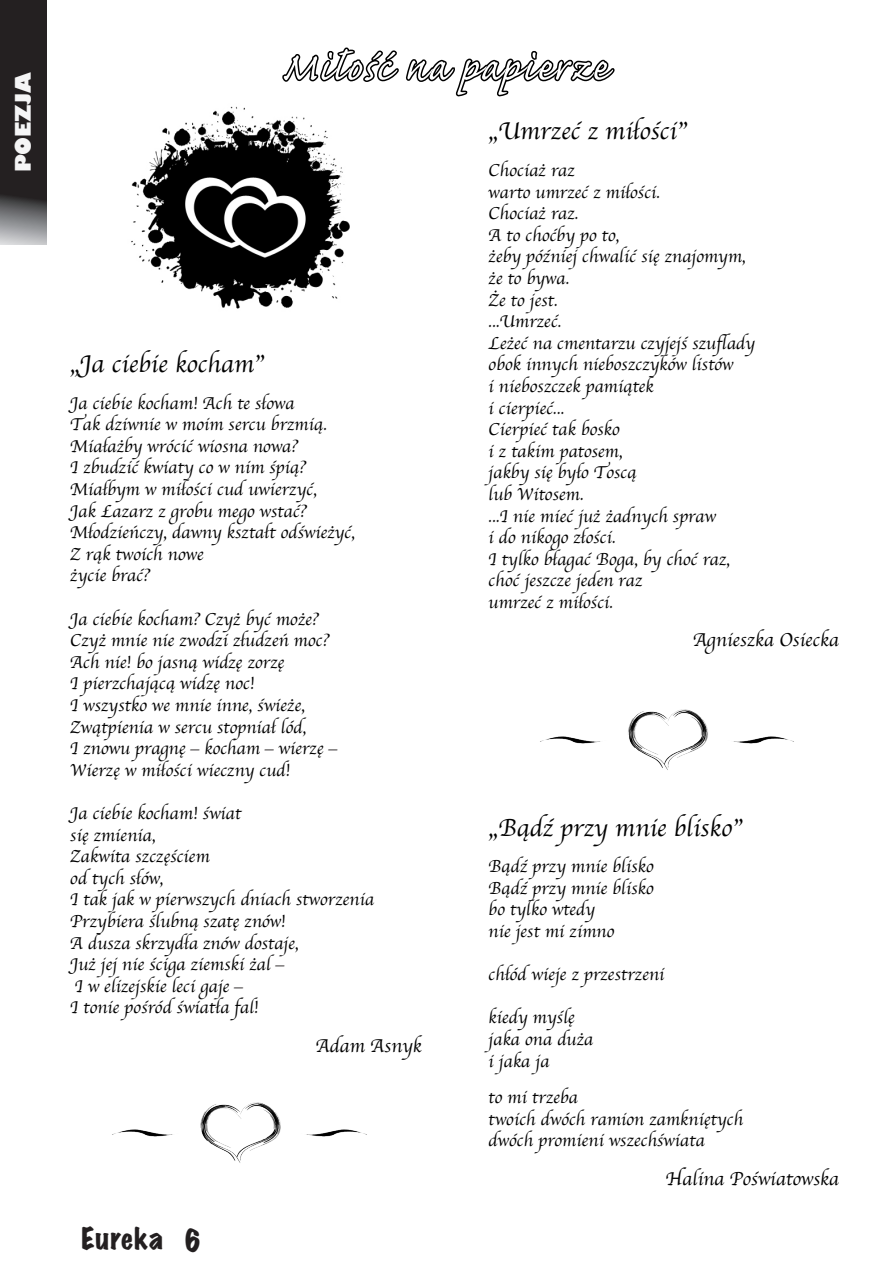
<style>
.page{position:relative;width:893px;height:1263px;background:#fff}
.page>*{position:absolute;margin:0;border:0;box-sizing:border-box;transform-origin:0 0}
.t1{font:51px "Caflisch Script Pro";letter-spacing:.025em;color:#fff}
.t2{font:expanded 27px "Marker Felt";letter-spacing:.035em;color:#231f20}
.Normalny__Web{font:25.5px "Apple Chancery";color:#000}
.t3{font:800 21px "Gill Sans";color:#f5f5f6}
.Normalny__Web-2{font:19.5px "Apple Chancery";color:#000}
.Normalny__Web-3{font:18px/21.6px "Apple Chancery";color:#000}
.s1{font-family:"Times";font-style:italic;color:#231f20}
</style>
<div class="page">
<img style="left:131px;top:106px;width:219px;height:203px">
<svg style="left:0;top:0;width:46px;height:245px;background:#363334"></svg>
<svg style="left:282px;top:47px;width:117px;height:35px"></svg>
<svg style="left:407px;top:51px;width:208px;height:46px"></svg>
<img style="left:540px;top:709px;width:254px;height:61px">
<img style="left:112px;top:1102px;width:255px;height:61px">
<p class="t3" style="left:10px;top:172px;width:102px;rotate:-90deg">POEZJA</p>
<p class="t1" style="left:282px;top:41px;width:326px">Miłość na papierze</p>
<p class="Normalny__Web" style="left:70px;top:343px;width:195px">„Ja ciebie kocham”</p>
<p class="Normalny__Web-3" style="left:70px;top:392px;width:286px">Ja ciebie kocham! Ach te słowa<br>Tak dziwnie w moim sercu brzmią.<br>Miałażby wrócić wiosna nowa?<br>I zbudzić kwiaty co w nim śpią?<br>Miałbym w miłości cud uwierzyć,<br>Jak Łazarz z grobu mego wstać?<br>Młodzieńczy, dawny kształt odświeżyć,<br>Z rąk twoich nowe<br>życie brać?</p>
<p class="Normalny__Web-3" style="left:70px;top:608px;width:269px">Ja ciebie kocham? Czyż być może?<br>Czyż mnie nie zwodzi złudzeń moc?<br>Ach nie! bo jasną widzę zorzę<br>I pierzchającą widzę noc!<br>I wszystko we mnie inne, świeże,<br>Zwątpienia w sercu stopniał lód,<br>I znowu pragnę <span class="s1">–</span> kocham <span class="s1">–</span> wierzę <span class="s1">–<br></span>Wierzę w miłości wieczny cud!</p>
<p class="Normalny__Web-3" style="left:70px;top:802px;width:305px">Ja ciebie kocham! świat<br>się zmienia,<br>Zakwita szczęściem<br>od tych słów,<br>I tak jak w pierwszych dniach stworzenia<br>Przybiera ślubną szatę znów!<br>A dusza skrzydła znów dostaje,<br>Już jej nie ściga ziemski żal <span class="s1">–<br></span>I w elizejskie leci gaje <span class="s1">–<br></span>I tonie pośród światła fal!</p>
<p class="Normalny__Web-2" style="left:315px;top:1030px;width:108px">Adam Asnyk</p>
<p class="t2" style="left:82px;top:1219px;width:83px">Eureka</p>
<p class="t2" style="left:184px;top:1221px;width:19px">6</p>
<p class="Normalny__Web" style="left:488px;top:111px;width:200px">„Umrzeć z miłości”</p>
<p class="Normalny__Web-3" style="left:488px;top:159px;width:268px">Chociaż raz<br>warto umrzeć z miłości.<br>Chociaż raz.<br>A to choćby po to,<br>żeby później chwalić się znajomym, że to bywa.<br>Że to jest.<br>...Umrzeć.<br>Leżeć na cmentarzu czyjejś szuflady obok innych nieboszczyków listów<br>i nieboszczek pamiątek<br>i cierpieć...<br>Cierpieć tak bosko<br>i z takim patosem,<br>jakby się było Toscą<br>lub Witosem.<br>...I nie mieć już żadnych spraw<br>i do nikogo złości.<br>I tylko błagać Boga, by choć raz, choć jeszcze jeden raz<br>umrzeć z miłości.</p>
<p class="Normalny__Web-2" style="left:693px;top:624px;width:148px">Agnieszka Osiecka</p>
<p class="Normalny__Web" style="left:488px;top:807px;width:255px">„Bądź przy mnie blisko”</p>
<p class="Normalny__Web-3" style="left:488px;top:855px;width:167px">Bądź przy mnie blisko<br>Bądź przy mnie blisko bo tylko wtedy<br>nie jest mi zimno</p>
<p class="Normalny__Web-3" style="left:488px;top:963px;width:177px">chłód wieje z przestrzeni</p>
<p class="Normalny__Web-3" style="left:488px;top:1007px;width:106px">kiedy myślę jaka ona duża i jaka ja</p>
<p class="Normalny__Web-3" style="left:488px;top:1086px;width:256px">to mi trzeba<br>twoich dwóch ramion zamkniętych dwóch promieni wszechświata</p>
<p class="Normalny__Web-2" style="left:666px;top:1163px;width:175px">Halina Poświatowska</p>
</div>
